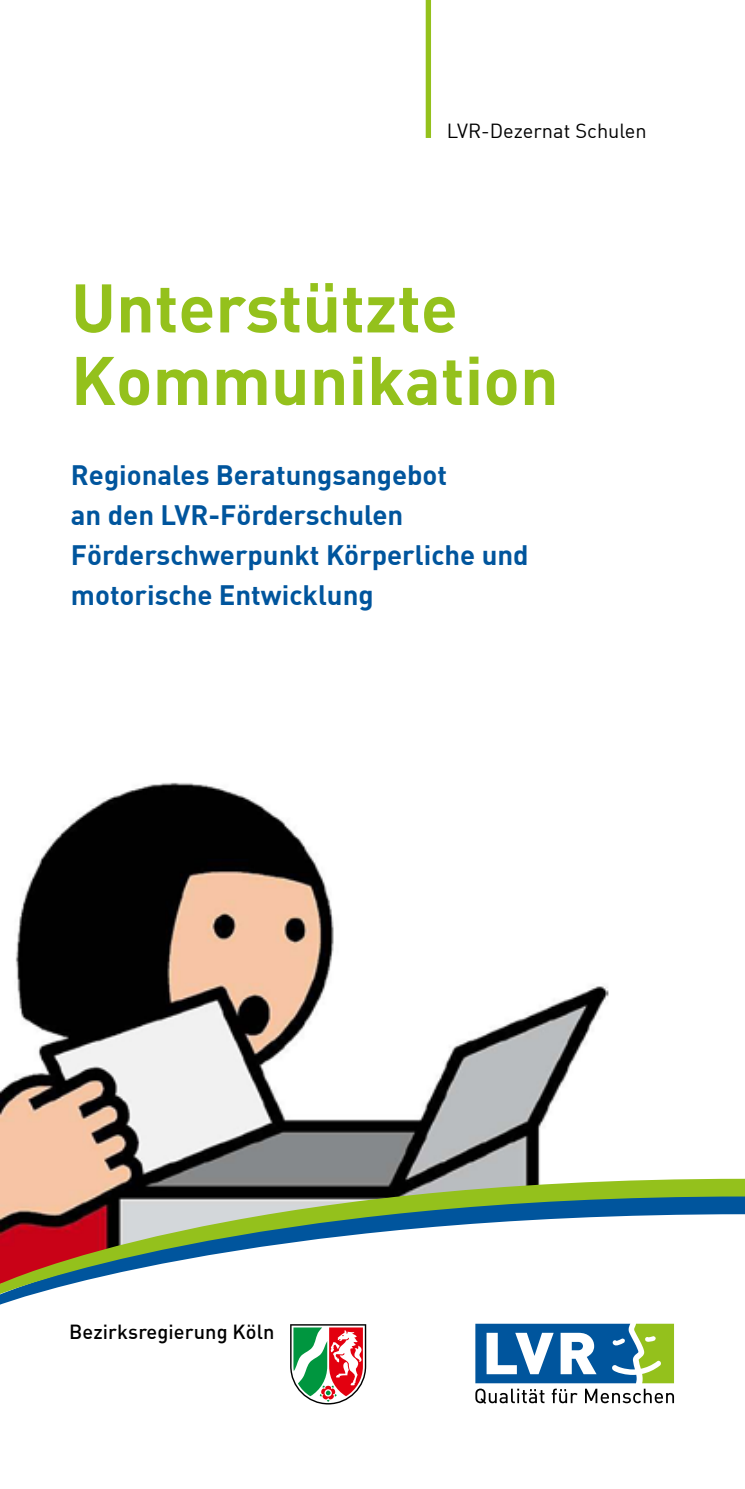
<style>
.page{position:relative;width:745px;height:1489px;background:#fff}
.page>*{position:absolute;margin:0;border:0;box-sizing:border-box;transform-origin:0 0}
.t1{font:700 67.5px/72.5px "DIN";color:#94c11c}
.t2{font:700 27.5px/40px "DIN";color:#00559d}
.t3{font:500 20px "DIN";letter-spacing:.005em;color:#000}
.t4{font:20px "DIN";color:#000}
</style>
<div class="page">
<img style="left:0;top:782px;width:608px;height:396px">
<div style="left:425px;top:0;width:6px;height:138px;background:#94c11c"></div>
<svg style="left:0;top:1178px;width:744px;height:115px"></svg>
<svg style="left:475px;top:1323px;width:198px;height:80px"></svg>
<svg style="left:290px;top:1324px;width:76px;height:80px"></svg>
<p class="t4" style="left:446px;top:118px;width:201px">LVR-Dezernat Schulen</p>
<h1 class="t1" style="left:71px;top:269px;width:489px">Unterstützte<br>Kommunikation</h1>
<p class="t2" style="left:71px;top:454px;width:459px">Regionales Beratungsangebot<br>an den LVR-Förderschulen<br>Förderschwerpunkt Körperliche und motorische Entwicklung</p>
<p class="t3" style="left:69px;top:1318px;width:206px">Bezirksregierung Köln</p>
</div>
